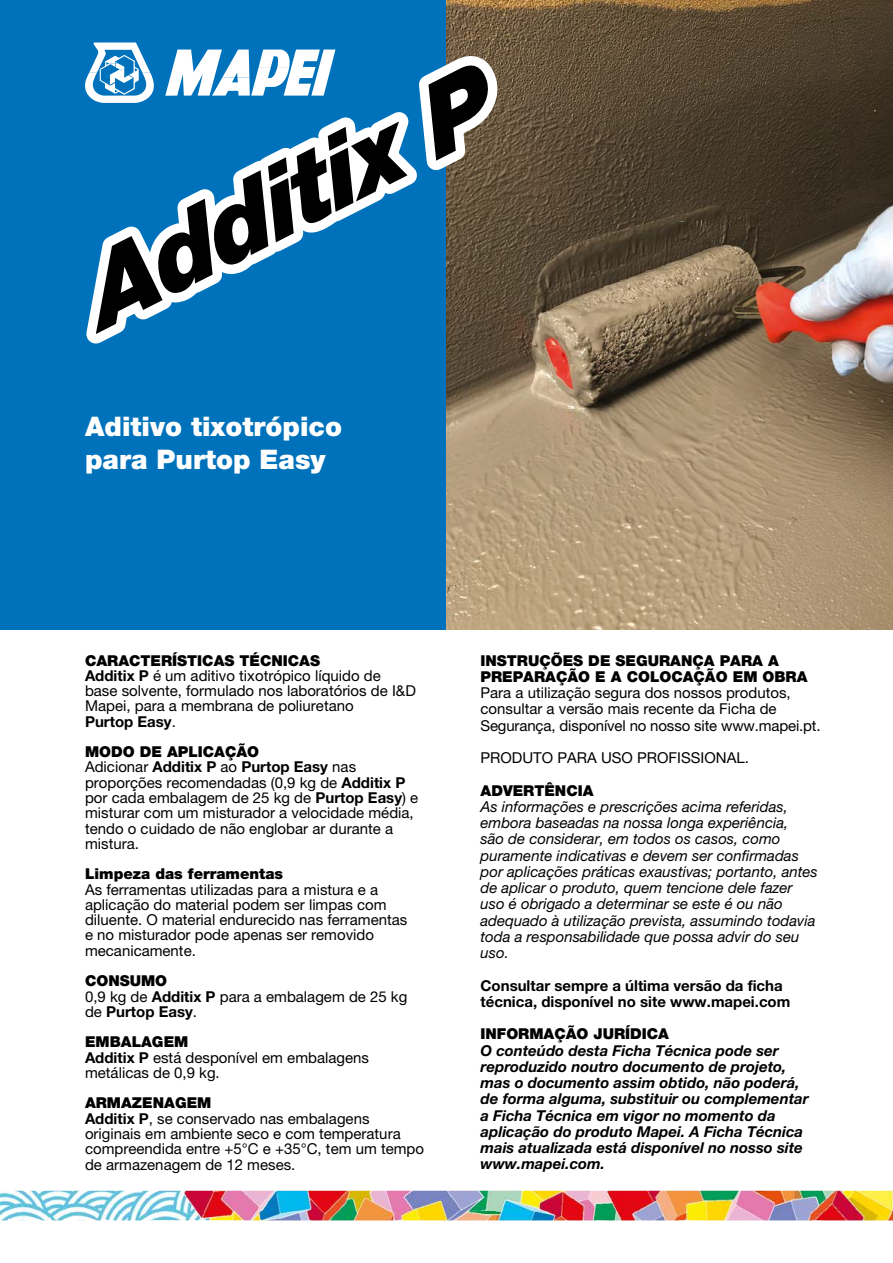
<style>
.page{position:relative;width:893px;height:1263px;background:#fff}
.page>*{position:absolute;margin:0;border:0;box-sizing:border-box;transform-origin:0 0}
.t1{font:italic 900 99.75px "Helvetica Neue LTW1 G";color:#fff}
.t2{font:900 27px/33px "Helvetica Neue LTW1 G";color:#fff}
.t3{font:15px/15.3px "Helvetica Neue LTW1 G";color:#000}
.t4{font:italic 15px/16.2px "Helvetica Neue LTW1 G";color:#000}
.t5{font:italic 700 15px/16.2px "Helvetica Neue LTW1 G";color:#000}
.t6{font:900 15px/16.2px "Helvetica Neue LTW1 G";color:#000}
.t7{font:700 15px/16.2px "Helvetica Neue LTW1 G";color:#000}
.s1{font-weight:900}
.s2{font-weight:700}
</style>
<div class="page">
<div style="left:0;top:0;width:451px;height:629px;background:#0072bb"></div>
<img style="left:0;top:1191px;width:893px;height:29px">
<svg style="left:85px;top:43px;width:69px;height:60px"></svg>
<svg style="left:165px;top:50px;width:170px;height:46px"></svg>
<img style="left:446px;top:0;width:447px;height:629px">
<h1 class="t1" style="left:60px;top:245px;width:448px;rotate:-27deg">Additix P</h1>
<h2 class="t2" style="left:85px;top:410px;width:259px">Aditivo tixotrópico para Purtop Easy</h2>
<p class="t3" style="left:85px;top:652px;width:332px"><span class="s1">CARACTERÍSTICAS TÉCNICAS<br></span><span class="s2">Additix P</span> é um aditivo tixotrópico líquido de base solvente, formulado nos laboratórios de I&amp;D Mapei, para a membrana de poliuretano<br><span class="s2">Purtop Easy</span>.</p>
<p class="t3" style="left:85px;top:744px;width:335px"><span class="s1">MODO DE APLICAÇÃO<br></span>Adicionar <span class="s2">Additix P</span> ao <span class="s2">Purtop Easy</span> nas proporções recomendadas (0,9 kg de <span class="s2">Additix P </span>por cada embalagem de 25 kg de <span class="s2">Purtop Easy</span>) e misturar com um misturador a velocidade média, tendo o cuidado de não englobar ar durante a mistura.</p>
<p class="t6" style="left:85px;top:866px;width:200px">Limpeza das ferramentas</p>
<p class="t3" style="left:85px;top:881px;width:324px">As ferramentas utilizadas para a mistura e a aplicação do material podem ser limpas com diluente. O material endurecido nas ferramentas e no misturador pode apenas ser removido mecanicamente.</p>
<p class="t3" style="left:85px;top:973px;width:324px"><span class="s1">CONSUMO<br></span>0,9 kg de <span class="s2">Additix P</span> para a embalagem de 25 kg de <span class="s2">Purtop Easy</span>.</p>
<p class="t3" style="left:85px;top:1034px;width:285px"><span class="s1">EMBALAGEM<br></span><span class="s2">Additix P</span> está desponível em embalagens metálicas de 0,9 kg.</p>
<p class="t3" style="left:85px;top:1095px;width:341px"><span class="s1">ARMAZENAGEM<br></span><span class="s2">Additix P</span>, se conservado nas embalagens originais em ambiente seco e com temperatura compreendida entre +5°C e +35°C, tem um tempo de armazenagem de 12 meses.</p>
<p class="t6" style="left:480px;top:652px;width:328px">INSTRUÇÕES DE SEGURANÇA PARA A<br>PREPARAÇÃO E A COLOCAÇÃO EM OBRA</p>
<p class="t3" style="left:480px;top:685px;width:342px;line-height:16.2px">Para a utilização segura dos nossos produtos, consultar a versão mais recente da Ficha de<br>Segurança, disponível no nosso site www.mapei.pt.</p>
<p class="t3" style="left:480px;top:750px;width:270px">PRODUTO PARA USO PROFISSIONAL.</p>
<p class="t6" style="left:480px;top:782px;width:115px">ADVERTÊNCIA</p>
<p class="t4" style="left:480px;top:798px;width:339px">As informações e prescrições acima referidas, embora baseadas na nossa longa experiência,<br>são de considerar, em todos os casos, como puramente indicativas e devem ser confirmadas por aplicações práticas exaustivas; portanto, antes de aplicar o produto, quem tencione dele fazer uso é obrigado a determinar se este é ou não adequado à utilização prevista, assumindo todavia toda a responsabilidade que possa advir do seu uso.</p>
<p class="t7" style="left:480px;top:977px;width:311px">Consultar sempre a última versão da ficha técnica, disponível no site www.mapei.com</p>
<p class="t6" style="left:480px;top:1026px;width:190px">INFORMAÇÃO JURÍDICA</p>
<p class="t5" style="left:480px;top:1042px;width:330px">O conteúdo desta Ficha Técnica pode ser reproduzido noutro documento de projeto, mas o documento assim obtido, não poderá, de forma alguma, substituir ou complementar a Ficha Técnica em vigor no momento da aplicação do produto Mapei. A Ficha Técnica mais atualizada está disponível no nosso site www.mapei.com.</p>
</div>
